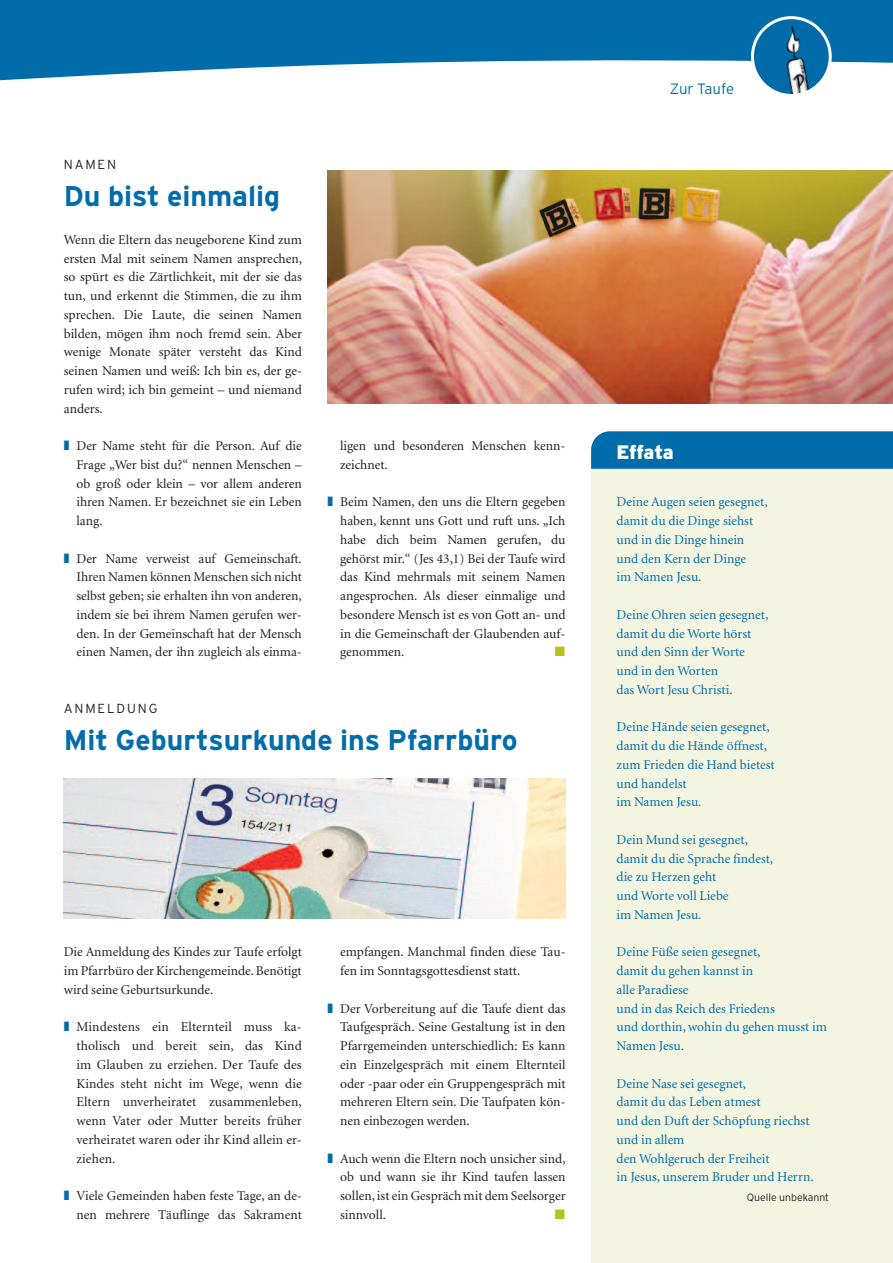
<style>
.page{position:relative;width:893px;height:1263px;background:#fff}
.page>*{position:absolute;margin:0;border:0;box-sizing:border-box;transform-origin:0 0}
.t1{font:700 28.5px "Interstate";color:#006daa}
.t2{font:900 19.5px "Interstate";letter-spacing:-.015em;color:#fff}
.t3{font:300 15px "Interstate";letter-spacing:-.01em;color:#006daa}
.t4{font:13.5px/18.8px "Minion";letter-spacing:-.005em;color:#231f20;text-align:justify}
.t5{font:13.5px/18.8px "Minion";color:#006daa}
.t6{font:13.5px "Zapf Dingbats ITC";color:#b8c21d}
.t7{font:300 13.2px "Interstate";letter-spacing:.14em;color:#231f20}
.t8{font:300 10.5px "Interstate";color:#231f20}
.s1{color:#006daa}
</style>
<div class="page">
<svg style="left:0;top:0;width:893px;height:81px;fill:#006daa"></svg>
<div style="left:591px;top:469px;width:302px;height:794px;background:#f4f5e1"></div>
<div style="left:591px;top:431px;width:302px;height:38px;background:#006daa"></div>
<svg style="left:751px;top:16px;width:81px;height:78px"></svg>
<img style="left:327px;top:170px;width:566px;height:233px">
<img style="left:64px;top:778px;width:502px;height:141px">
<p class="t7" style="left:64px;top:156px;width:54px">NAMEN</p>
<h1 class="t1" style="left:64px;top:180px;width:218px">Du bist einmalig</h1>
<p class="t4" style="left:64px;top:231px;width:240px">Wenn die Eltern das neugeborene Kind zum ersten Mal mit seinem Namen ansprechen, so spürt es die Zärtlichkeit, mit der sie das tun, und erkennt die Stimmen, die zu ihm sprechen. Die Laute, die seinen Namen bilden, mögen ihm noch fremd sein. Aber wenige Monate später versteht das Kind seinen Namen und weiß: Ich bin es, der ge&shy;rufen wird; ich bin gemeint – und niemand anders.</p>
<p class="t4" style="left:77px;top:437px;width:227px;text-indent:-13px"><span class="s1">❚</span> Der Name steht für die Person. Auf die Frage „Wer bist du?“ nennen Menschen – ob groß oder klein – vor allem anderen ihren Namen. Er bezeichnet sie ein Leben lang.</p>
<p class="t4" style="left:77px;top:550px;width:227px;text-indent:-13px"><span class="s1">❚</span> Der Name verweist auf Gemeinschaft.<br>Ihren Namen können Menschen sich nicht selbst geben; sie erhalten ihn von anderen, indem sie bei ihrem Namen gerufen wer&shy;den. In der Gemeinschaft hat der Mensch einen Namen, der ihn zugleich als einma-</p>
<p class="t4" style="left:340px;top:437px;width:227px">ligen und besonderen Menschen kenn&shy;zeichnet.</p>
<p class="t4" style="left:340px;top:494px;width:227px;text-indent:-13px"><span class="s1">❚</span> Beim Namen, den uns die Eltern gegeben haben, kennt uns Gott und ruft uns. „Ich habe dich beim Namen gerufen, du gehörst mir.“ (Jes 43,1) Bei der Taufe wird das Kind mehrmals mit seinem Namen angesprochen. Als dieser einmalige und besondere Mensch ist es von Gott an- und in die Gemeinschaft der Glaubenden auf&shy;genommen.</p>
<p class="t6" style="left:555px;top:644px;width:12px">■</p>
<p class="t7" style="left:64px;top:700px;width:95px">ANMELDUNG</p>
<h1 class="t1" style="left:64px;top:723px;width:455px">Mit Geburtsurkunde ins Pfarrbüro</h1>
<p class="t4" style="left:64px;top:944px;width:240px">Die Anmeldung des Kindes zur Taufe erfolgt im Pfarrbüro der Kirchengemeinde. Benötigt wird seine Geburtsurkunde.</p>
<p class="t4" style="left:77px;top:1019px;width:227px;text-indent:-13px"><span class="s1">❚</span> Mindestens ein Elternteil muss ka&shy;tholisch und bereit sein, das Kind im Glauben zu erziehen. Der Taufe des Kindes steht nicht im Wege, wenn die Eltern unverheiratet zusammenleben, wenn Vater oder Mutter bereits früher verheiratet waren oder ihr Kind allein er&shy;ziehen.</p>
<p class="t4" style="left:64px;top:1187px;width:240px;text-align:right"><span class="s1">❚</span> Viele Gemeinden haben feste Tage, an de&shy;nen mehrere Täuflinge das Sakrament</p>
<p class="t4" style="left:340px;top:944px;width:227px">empfangen. Manchmal finden diese Tau&shy;fen im Sonntagsgottesdienst statt.</p>
<p class="t4" style="left:340px;top:1000px;width:227px;text-indent:-13px"><span class="s1">❚</span> Der Vorbereitung auf die Taufe dient das Taufgespräch. Seine Gestaltung ist in den Pfarrgemeinden unterschiedlich: Es kann ein Einzelgespräch mit einem Elternteil oder -paar oder ein Gruppengespräch mit mehreren Eltern sein. Die Taufpaten kön&shy;nen einbezogen werden.</p>
<p class="t4" style="left:340px;top:1150px;width:227px;text-indent:-13px"><span class="s1">❚</span> Auch wenn die Eltern noch unsicher sind, ob und wann sie ihr Kind taufen lassen sollen, ist ein Gespräch mit dem Seelsorger sinnvoll.</p>
<p class="t6" style="left:555px;top:1206px;width:12px">■</p>
<p class="t3" style="left:670px;top:80px;width:66px">Zur Taufe</p>
<h2 class="t2" style="left:617px;top:441px;width:59px">Effata</h2>
<p class="t5" style="left:617px;top:494px;width:152px">Deine Augen seien gesegnet, damit du die Dinge siehst und in die Dinge hinein und den Kern der Dinge<br>im Namen Jesu.</p>
<p class="t5" style="left:617px;top:606px;width:153px">Deine Ohren seien gesegnet, damit du die Worte hörst und den Sinn der Worte und in den Worten<br>das Wort Jesu Christi.</p>
<p class="t5" style="left:617px;top:719px;width:160px">Deine Hände seien gesegnet, damit du die Hände öffnest, zum Frieden die Hand bietest und handelst<br>im Namen Jesu.</p>
<p class="t5" style="left:617px;top:831px;width:158px">Dein Mund sei gesegnet, damit du die Sprache findest, die zu Herzen geht<br>und Worte voll Liebe<br>im Namen Jesu.</p>
<p class="t5" style="left:617px;top:944px;width:212px">Deine Füße seien gesegnet,<br>damit du gehen kannst in<br>alle Paradiese<br>und in das Reich des Friedens<br>und dorthin, wohin du gehen musst im<br>Namen Jesu.</p>
<p class="t5" style="left:617px;top:1075px;width:199px">Deine Nase sei gesegnet,<br>damit du das Leben atmest<br>und den Duft der Schöpfung riechst und in allem<br>den Wohlgeruch der Freiheit<br>in Jesus, unserem Bruder und Herrn.</p>
<p class="t8" style="left:747px;top:1191px;width:84px">Quelle unbekannt</p>
</div>
